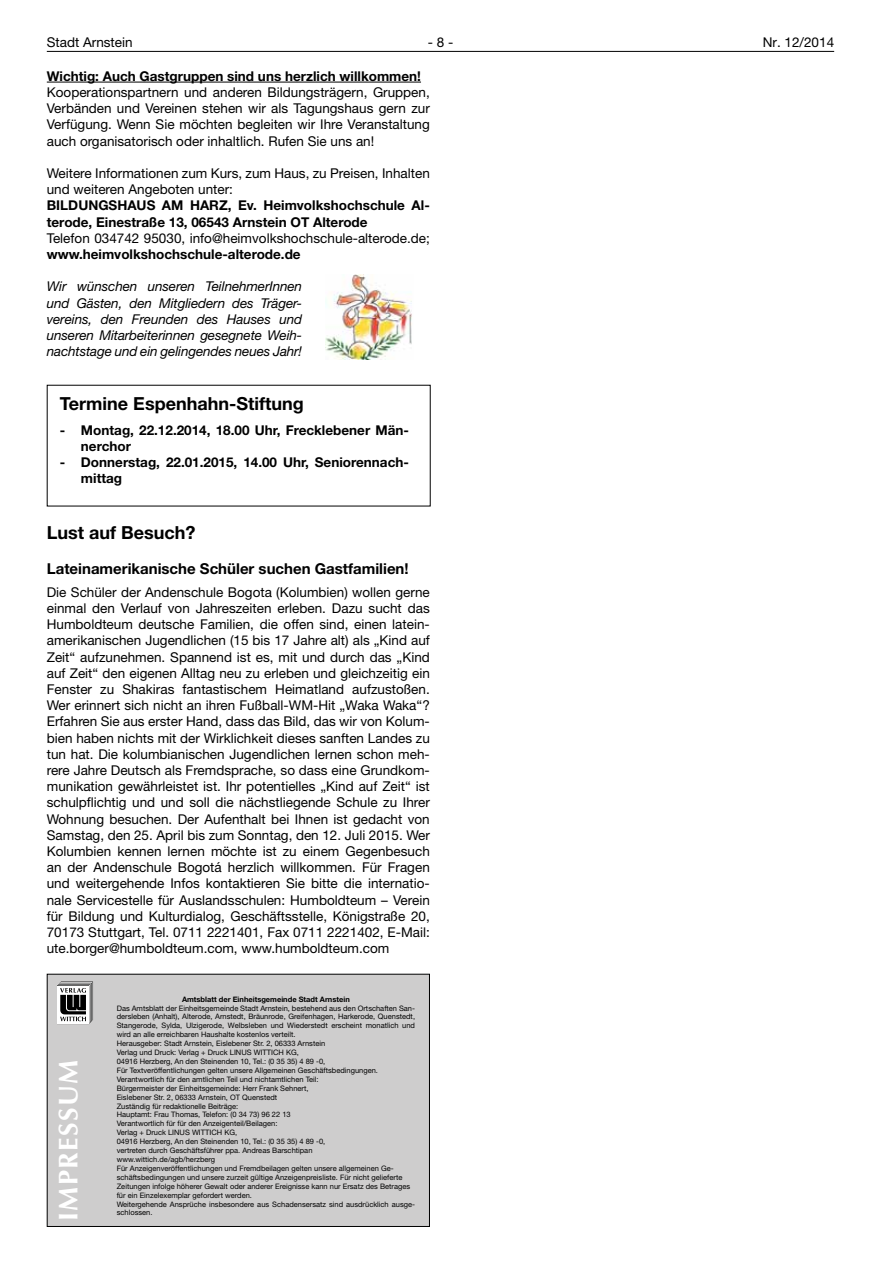
<style>
.page{position:relative;width:881px;height:1263px;background:#fff}
.page>*{position:absolute;margin:0;border:0;box-sizing:border-box;transform-origin:0 0}
.t1{font:700 27px "Optima LT";letter-spacing:.05em;color:#fff}
.t2{font:700 18px "Helvetica Neue LT";color:#000}
.t3{font:700 15px "Helvetica Neue LT";color:#000}
.t4{font:13.5px/16.2px "Helvetica Neue LT";color:#000;text-align:justify}
.t5{font:700 13.5px/16.2px "Helvetica Neue LT";color:#000}
.t6{font:italic 13.5px/16.2px "Helvetica Neue LT";letter-spacing:-.01em;color:#000;text-align:justify}
.t7{font:7.5px/8.9px "Helvetica Neue LT";color:#000}
.t8{font:700 7.5px "Helvetica Neue LT";color:#000}
</style>
<div class="page">
<hr style="left:47px;top:51px;width:786px;height:1px;background:#000">
<hr style="left:47px;top:82px;width:374px;height:1px;background:#000">
<img style="left:325px;top:274px;width:87px;height:85px">
<div style="left:47px;top:974px;width:382px;height:253px;background:#cecdcd;border:1px solid #000"></div>
<svg style="left:57px;top:981px;width:36px;height:43px"></svg>
<p class="t4" style="left:47px;top:34px;width:87px">Stadt Arnstein</p>
<p class="t4" style="left:427px;top:34px;width:27px">- 8 -</p>
<p class="t4" style="left:762px;top:34px;width:73px">Nr. 12/2014</p>
<p class="t5" style="left:47px;top:68px;width:375px">Wichtig: Auch Gastgruppen sind uns herzlich willkommen!</p>
<p class="t4" style="left:47px;top:84px;width:384px">Kooperationspartnern und anderen Bildungsträgern, Gruppen, Verbänden und Vereinen stehen wir als Tagungshaus gern zur Verfügung. Wenn Sie möchten begleiten wir Ihre Veranstaltung auch organisatorisch oder inhaltlich. Rufen Sie uns an!</p>
<p class="t4" style="left:47px;top:165px;width:384px">Weitere Informationen zum Kurs, zum Haus, zu Preisen, Inhalten und weiteren Angeboten unter:</p>
<p class="t5" style="left:47px;top:197px;width:384px">BILDUNGSHAUS AM HARZ, Ev. Heimvolkshochschule Al&shy;terode, Einestraße 13, 06543 Arnstein OT Alterode</p>
<p class="t4" style="left:47px;top:230px;width:384px">Telefon 034742 95030, info@heimvolkshochschule-alterode.de;</p>
<p class="t5" style="left:47px;top:246px;width:255px">www.heimvolkshochschule-alterode.de</p>
<p class="t6" style="left:47px;top:278px;width:257px">Wir wünschen unseren TeilnehmerInnen und Gästen, den Mitgliedern des Träger&shy;vereins, den Freunden des Hauses und unseren Mitarbeiterinnen gesegnete Weih&shy;nachtstage und ein gelingendes neues Jahr!</p>
<h2 class="t2" style="left:60px;top:392px;width:245px">Termine Espenhahn-Stiftung</h2>
<p class="t5" style="left:81px;top:421px;width:329px;text-indent:-21px">- Montag, 22.12.2014, 18.00 Uhr, Frecklebener Män&shy;nerchor</p>
<p class="t5" style="left:81px;top:454px;width:329px;text-indent:-21px">- Donnerstag, 22.01.2015, 14.00 Uhr, Seniorennach&shy;mittag</p>
<h2 class="t2" style="left:47px;top:522px;width:150px">Lust auf Besuch?</h2>
<p class="t3" style="left:47px;top:560px;width:363px">Lateinamerikanische Schüler suchen Gastfamilien!</p>
<p class="t4" style="left:47px;top:584px;width:384px">Die Schüler der Andenschule Bogota (Kolumbien) wollen gerne einmal den Verlauf von Jahreszeiten erleben. Dazu sucht das Humboldteum deutsche Familien, die offen sind, einen latein&shy;amerikanischen Jugendlichen (15 bis 17 Jahre alt) als „Kind auf Zeit“ aufzunehmen. Spannend ist es, mit und durch das „Kind auf Zeit“ den eigenen Alltag neu zu erleben und gleichzeitig ein Fenster zu Shakiras fantastischem Heimatland aufzustoßen.<br>Wer erinnert sich nicht an ihren Fußball-WM-Hit „Waka Waka“?<br>Erfahren Sie aus erster Hand, dass das Bild, das wir von Kolum&shy;bien haben nichts mit der Wirklichkeit dieses sanften Landes zu tun hat. Die kolumbianischen Jugendlichen lernen schon meh&shy;rere Jahre Deutsch als Fremdsprache, so dass eine Grundkom&shy;munikation gewährleistet ist. Ihr potentielles „Kind auf Zeit“ ist schulpflichtig und und soll die nächstliegende Schule zu Ihrer Wohnung besuchen. Der Aufenthalt bei Ihnen ist gedacht von Samstag, den 25. April bis zum Sonntag, den 12. Juli 2015. Wer Kolumbien kennen lernen möchte ist zu einem Gegenbesuch an der Andenschule Bogotá herzlich willkommen. Für Fragen und weitergehende Infos kontaktieren Sie bitte die internatio&shy;nale Servicestelle für Auslandsschulen: Humboldteum – Verein für Bildung und Kulturdialog, Geschäftsstelle, Königstraße 20, 70173 Stuttgart, Tel. 0711 2221401, Fax 0711 2221402, E-Mail: ute.borger@humboldteum.com, www.humboldteum.com</p>
<h1 class="t1" style="left:53px;top:1221px;width:162px;rotate:-90deg">IMPRESSUM</h1>
<p class="t8" style="left:182px;top:994px;width:169px">Amtsblatt der Einheitsgemeinde Stadt Arnstein</p>
<p class="t7" style="left:117px;top:1003px;width:300px">Das Amtsblatt der Einheitsgemeinde Stadt Arnstein, bestehend aus den Ortschaften San&shy;dersleben (Anhalt), Alterode, Arnstedt, Bräunrode, Greifenhagen, Harkerode, Quenstedt, Stangerode, Sylda, Ulzigerode, Welbsleben und Wiederstedt erscheint monatlich und wird an alle erreichbaren Haushalte kostenlos verteilt.<br>Herausgeber: Stadt Arnstein, Eislebener Str. 2, 06333 Arnstein<br>Verlag und Druck: Verlag + Druck LINUS WITTICH KG,<br>04916 Herzberg, An den Steinenden 10, Tel.: (0 35 35) 4 89 -0,<br>Für Textveröffentlichungen gelten unsere Allgemeinen Geschäftsbedingungen.<br>Verantwortlich für den amtlichen Teil und nichtamtlichen Teil:<br>Bürgermeister der Einheitsgemeinde: Herr Frank Sehnert,<br>Eislebener Str. 2, 06333 Arnstein, OT Quenstedt<br>Zuständig für redaktionelle Beiträge:<br>Hauptamt: Frau Thomas, Telefon: (0 34 73) 96 22 13<br>Verantwortlich für für den Anzeigenteil/Beilagen:<br>Verlag + Druck LINUS WITTICH KG,<br>04916 Herzberg, An den Steinenden 10, Tel.: (0 35 35) 4 89 -0,<br>vertreten durch Geschäftsführer ppa. Andreas Barschtipan<br>www.wittich.de/agb/herzberg<br>Für Anzeigenveröffentlichungen und Fremdbeilagen gelten unsere allgemeinen Ge&shy;schäftsbedingungen und unsere zurzeit gültige Anzeigenpreisliste. Für nicht gelieferte Zeitungen infolge höherer Gewalt oder anderer Ereignisse kann nur Ersatz des Betrages für ein Einzelexemplar gefordert werden.<br>Weitergehende Ansprüche insbesondere aus Schadensersatz sind ausdrücklich ausge&shy;schlossen.</p>
</div>
